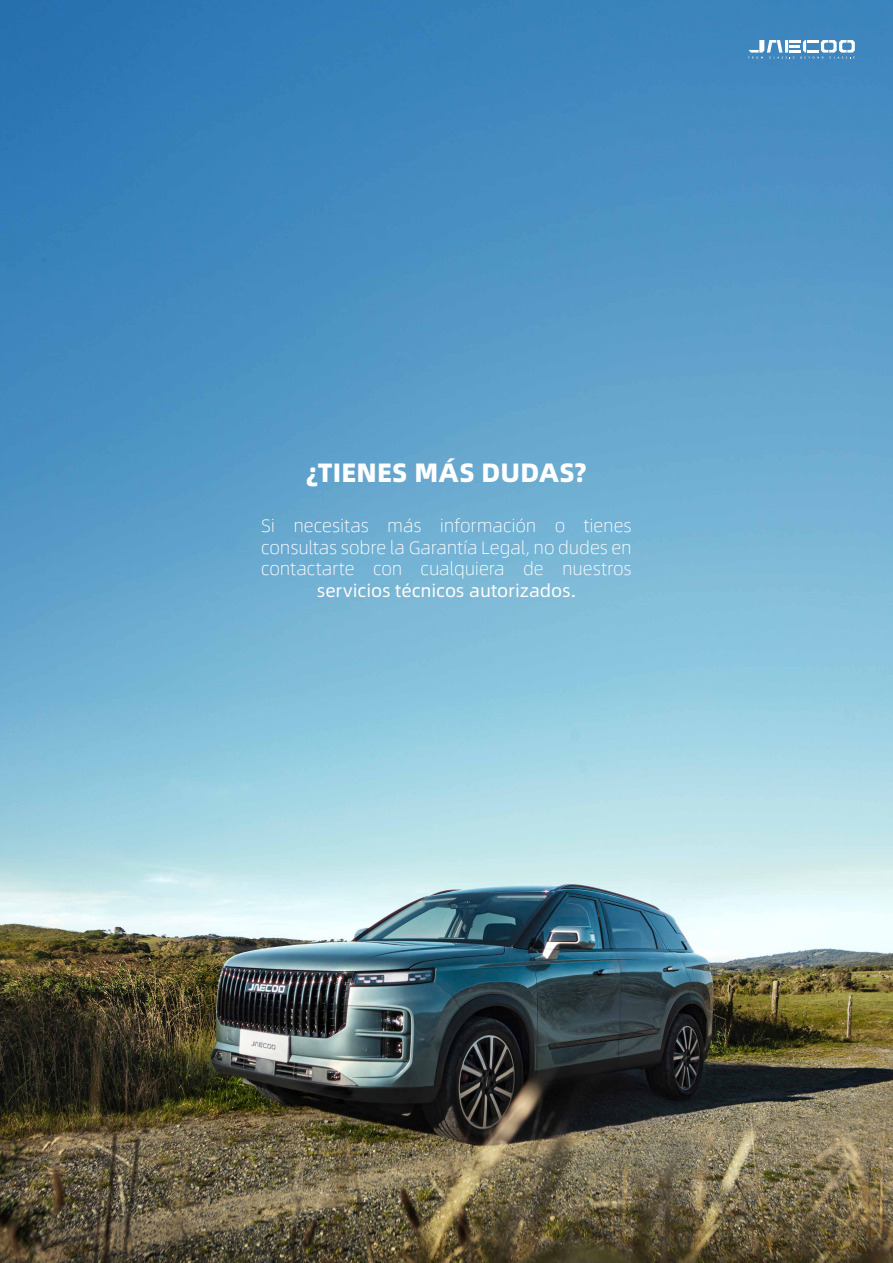
<style>
.page{position:relative;width:893px;height:1263px;background:#fff}
.page>*{position:absolute;margin:0;border:0;box-sizing:border-box;transform-origin:0 0}
.t1{font:800 26.55px "Alibaba Sans";letter-spacing:.005em;color:#fff}
.t2{font:300 18px/21.6px "Alibaba Sans";letter-spacing:-.005em;color:#fff;text-align:justify}
.t3{font:18px "Alibaba Sans";letter-spacing:-.005em;color:#fff}
</style>
<div class="page">
<img style="left:0;top:0;width:893px;height:1263px">
<svg style="left:0;top:1160px;width:67px;height:103px;background:#514631"></svg>
<svg style="left:748px;top:40px;width:107px;height:19px"></svg>
<h1 class="t1" style="left:306px;top:451px;width:282px">¿TIENES MÁS DUDAS?</h1>
<p class="t2" style="left:261px;top:514px;width:372px">Si necesitas más información o tienes consultas sobre la Garantía Legal, no dudes en contactarte con cualquiera de nuestros</p>
<p class="t3" style="left:317px;top:577px;width:261px">servicios técnicos autorizados.</p>
</div>
